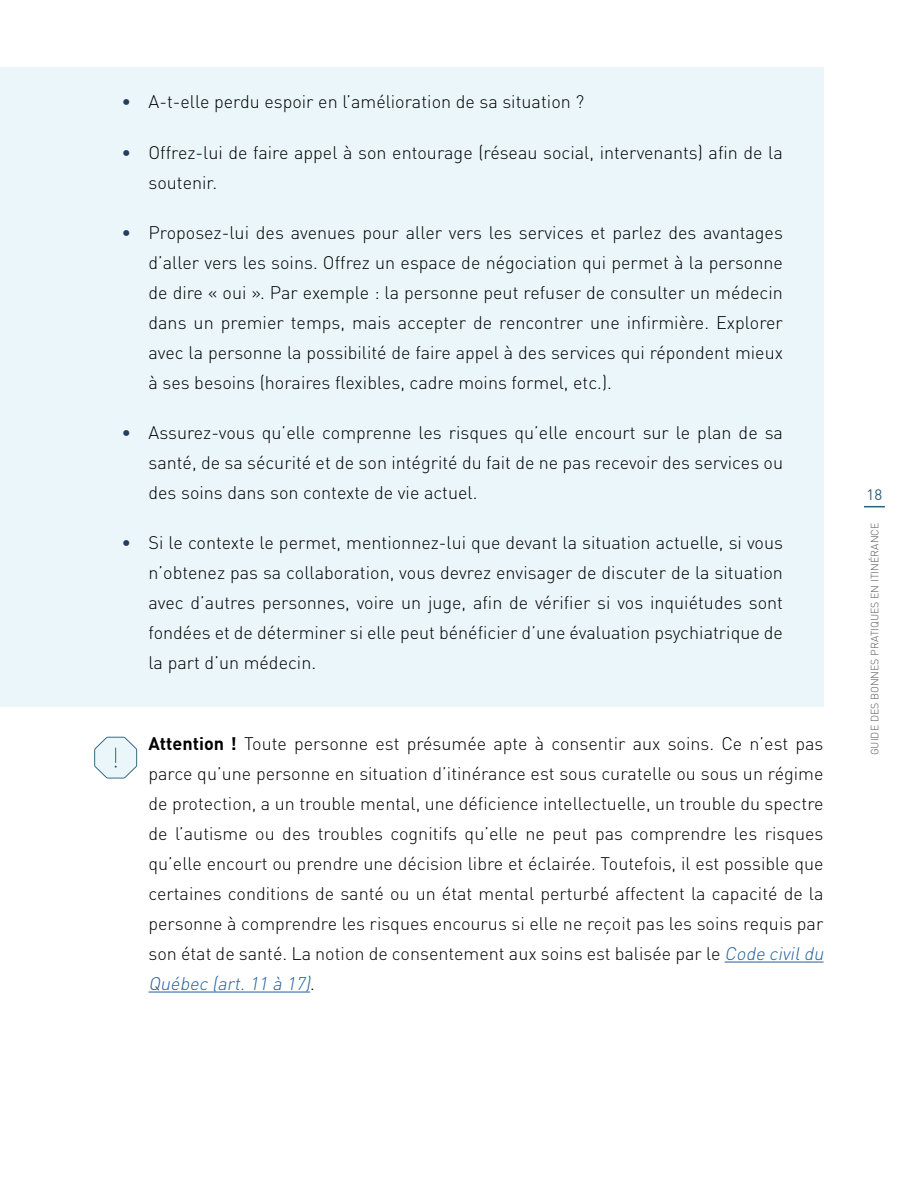
<style>
.page{position:relative;width:918px;height:1188px;background:#fff}
.page>*{position:absolute;margin:0;border:0;box-sizing:border-box;transform-origin:0 0}
.t1{font:300 18px/30px "DIN Offc";color:#000;text-align:justify}
.t2{font:15px "DIN Offc";color:#2b607b}
.t3{font:300 10.5px "DIN Offc";color:#575a57}
.s1{color:#233c60}
.s2{font-weight:700}
.s3{font-style:italic;color:#215e9e}
</style>
<div class="page">
<svg style="left:864px;top:506px;width:21px;height:1px"></svg>
<div style="left:0;top:68px;width:824px;height:78px;background:#eaf6fa"></div>
<div style="left:0;top:118px;width:824px;height:108px;background:#eaf6fa"></div>
<div style="left:0;top:198px;width:824px;height:229px;background:#eaf6fa"></div>
<div style="left:0;top:398px;width:824px;height:139px;background:#eaf6fa"></div>
<div style="left:0;top:508px;width:824px;height:199px;background:#eaf6fa"></div>
<hr style="left:725px;top:962px;width:99px;height:1px;background:#215e9e">
<hr style="left:148px;top:992px;width:162px;height:1px;background:#215e9e">
<svg style="left:94px;top:737px;width:43px;height:42px"></svg>
<p class="t1" style="left:122px;top:87px;width:464px"><span class="s1">•</span> A-t-elle perdu espoir en l’amélioration de sa situation ?</p>
<p class="t1" style="left:148px;top:137px;width:636px;text-indent:-27px"><span class="s1">•</span> Offrez-lui de faire appel à son entourage (réseau social, intervenants) afin de la soutenir.</p>
<p class="t1" style="left:148px;top:217px;width:636px;text-indent:-27px"><span class="s1">•</span> Proposez-lui des avenues pour aller vers les services et parlez des avantages d’aller vers les soins. Offrez un espace de négociation qui permet à la personne de dire « oui ». Par exemple : la personne peut refuser de consulter un médecin dans un premier temps, mais accepter de rencontrer une infirmière. Explorer avec la personne la possibilité de faire appel à des services qui répondent mieux à ses besoins (horaires flexibles, cadre moins formel, etc.).</p>
<p class="t1" style="left:148px;top:417px;width:636px;text-indent:-27px"><span class="s1">•</span> Assurez-vous qu’elle comprenne les risques qu’elle encourt sur le plan de sa santé, de sa sécurité et de son intégrité du fait de ne pas recevoir des services ou des soins dans son contexte de vie actuel.</p>
<p class="t1" style="left:148px;top:528px;width:636px;text-indent:-27px"><span class="s1">•</span> Si le contexte le permet, mentionnez-lui que devant la situation actuelle, si vous n’obtenez pas sa collaboration, vous devrez envisager de discuter de la situation avec d’autres personnes, voire un juge, afin de vérifier si vos inquiétudes sont fondées et de déterminer si elle peut bénéficier d’une évaluation psychiatrique de la part d’un médecin.</p>
<p class="t1" style="left:148px;top:728px;width:680px;text-align:left"><span class="s2">Attention !</span> Toute personne est présumée apte à consentir aux soins. Ce n’est pas parce qu’une personne en situation d’itinérance est sous curatelle ou sous un régime de protection, a un trouble mental, une déficience intellectuelle, un trouble du spectre de l’autisme ou des troubles cognitifs qu’elle ne peut pas comprendre les risques qu’elle encourt ou prendre une décision libre et éclairée. Toutefois, il est possible que certaines conditions de santé ou un état mental perturbé affectent la capacité de la personne à comprendre les risques encourus si elle ne reçoit pas les soins requis par son état de santé. La notion de consentement aux soins est balisée par le <span class="s3">Code civildu Québec (art.11 à 17)</span>.</p>
<p class="t2" style="left:867px;top:485px;width:17px">18</p>
<p class="t3" style="left:868px;top:755px;width:234px;rotate:-90deg">GUIDE DES BONNES PRATIQUES EN ITINÉRANCE</p>
</div>
